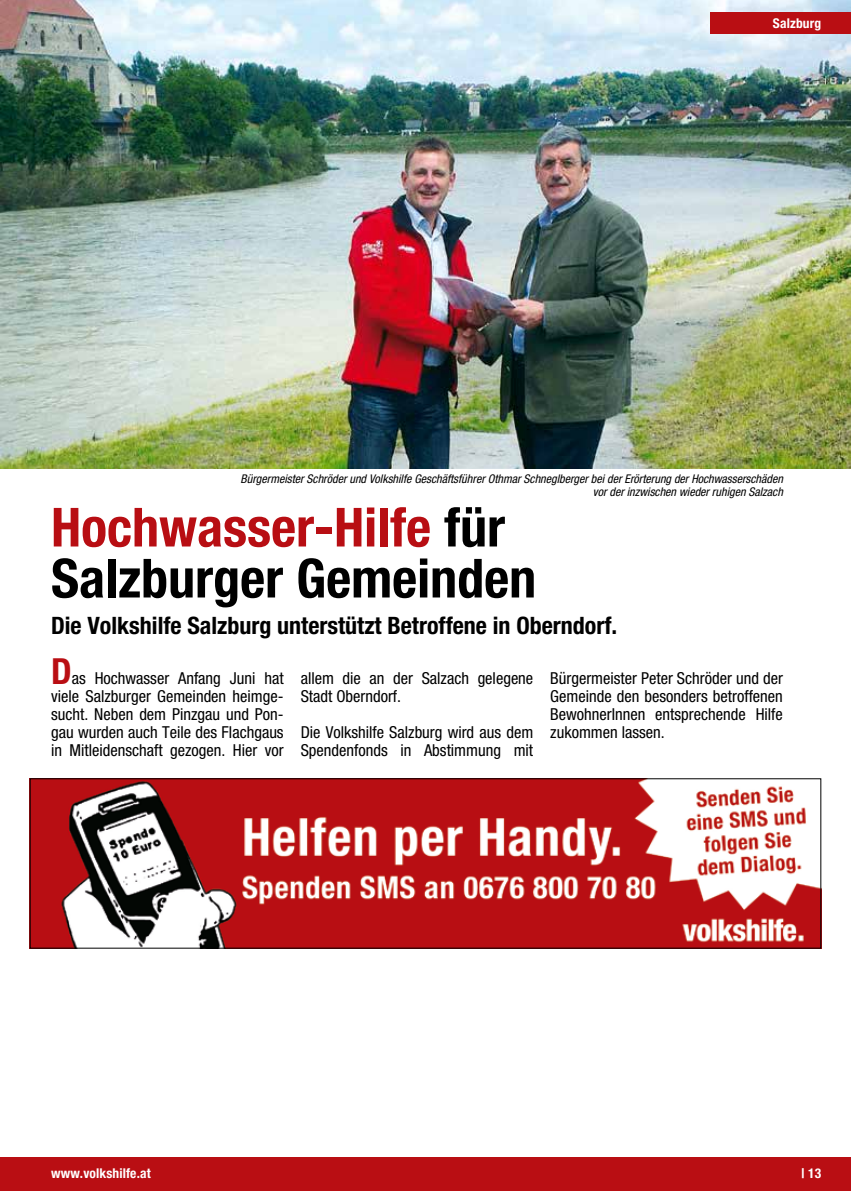
<style>
.page{position:relative;width:851px;height:1191px;background:#fff}
.page>*{position:absolute;margin:0;border:0;box-sizing:border-box;transform-origin:0 0}
.t1{font:700 condensed 54px/51px "Helvetica Neue";color:#000}
.t2{font:700 condensed 24px "Helvetica Neue";color:#000}
.t3{font:condensed 16.5px/18px "Helvetica Neue";color:#000;text-align:justify}
.t4{font:700 condensed 13.5px "Helvetica Neue";letter-spacing:.01em;color:#fff}
.t5{font:italic condensed 12px/13.5px "Helvetica Neue";color:#000;text-align:right}
.s1{color:#b80e13}
.s2{font-weight:700;font-size:36px;color:#b90e13}
</style>
<div class="page">
<div style="left:0;top:1157px;width:850px;height:34px;background:#b90e13"></div>
<img style="left:0;top:0;width:850px;height:468px">
<div style="left:710px;top:13px;width:140px;height:21px;background:#b90e13"></div>
<img style="left:32px;top:780px;width:787px;height:166px">
<div style="left:30px;top:778px;width:791px;height:170px;border:1px solid #000"></div>
<p class="t4" style="left:772px;top:15px;width:50px">Salzburg</p>
<p class="t5" style="left:240px;top:472px;width:543px">Bürgermeister Schröder und Volkshilfe Geschäftsführer Othmar Schneglberger bei der Erörterung der Hochwasserschäden vor der inzwischen wieder ruhigen Salzach</p>
<h1 class="t1" style="left:51px;top:501px;width:486px"><span class="s1">Hochwasser-Hilfe</span> für<br>Salzburger Gemeinden</h1>
<h2 class="t2" style="left:51px;top:610px;width:567px">Die Volkshilfe Salzburg unterstützt Betroffene in Oberndorf.</h2>
<p class="t3" style="left:51px;top:669px;width:234px"><span class="s2">D</span>as Hochwasser Anfang Juni hat viele Salzburger Gemeinden heimge&shy;sucht. Neben dem Pinzgau und Pon&shy;gau wurden auch Teile des Flachgaus in Mitleidenschaft gezogen. Hier vor</p>
<p class="t3" style="left:300px;top:669px;width:234px">allem die an der Salzach gelegene<br>Stadt Oberndorf.</p>
<p class="t3" style="left:300px;top:723px;width:234px">Die Volkshilfe Salzburg wird aus dem<br>Spendenfonds in Abstimmung mit</p>
<p class="t3" style="left:550px;top:669px;width:234px">Bürgermeister Peter Schröder und der Gemeinde den besonders betroffenen BewohnerInnen entsprechende Hilfe zukommen lassen.</p>
<p class="t4" style="left:51px;top:1165px;width:101px">www.volkshilfe.at</p>
<p class="t4" style="left:801px;top:1165px;width:21px">| 13</p>
</div>
